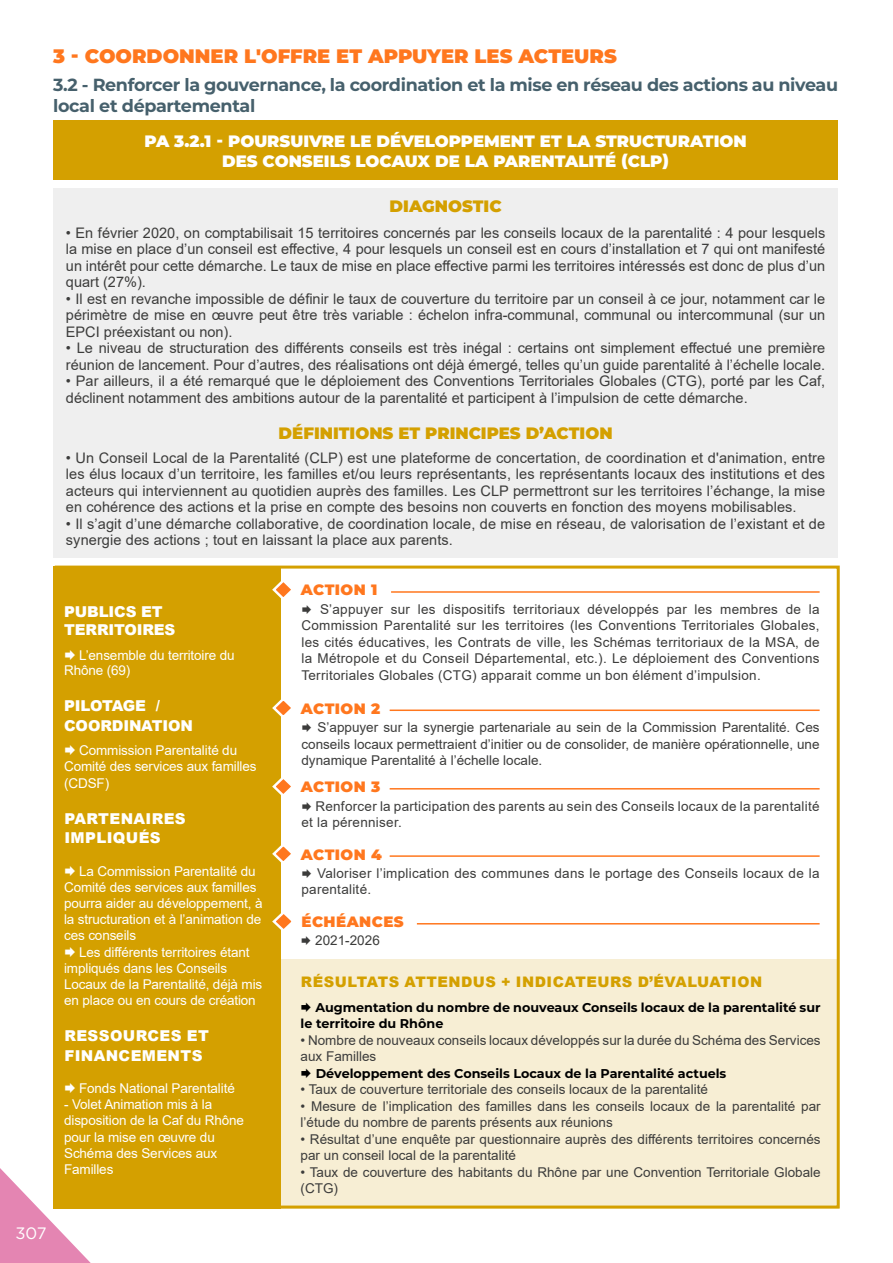
<style>
.page{position:relative;width:893px;height:1263px;background:#fff}
.page>*{position:absolute;margin:0;border:0;box-sizing:border-box;transform-origin:0 0}
.t1{font:900 19.5px "Montserrat";color:#ff771e}
.t2{font:700 17.55px/21px "Montserrat";letter-spacing:-.02em;color:#46606c}
.t3{font:900 16.5px/19.8px "Montserrat";color:#fff;text-align:center}
.t4{font:900 16.5px "Montserrat";color:#d4a000}
.t5{font:16.5px "Gotham";color:#fff}
.t6{font:900 15px/19.5px "Arial";letter-spacing:.01em;color:#fff}
.t7{font:900 15px/18px "Arial";letter-spacing:-.01em;color:#fff}
.t8{font:900 15px "Montserrat";letter-spacing:.03em;color:#ff771e}
.t9{font:14.55px/16.5px "Arial";color:#3c3c3b;text-align:justify}
.t10{font:900 14.55px "Arial";letter-spacing:.035em;color:#d4a000}
.t11{font:13.5px/16.5px "Arial";color:#3c3c3b}
.t12{font:13.5px/16.2px "Arial";letter-spacing:-.01em;color:#fff}
.t13{font:13.5px/16.5px "Arial";letter-spacing:.02em;color:#3c3c3b}
.t14{font:700 12.75px/16.5px "Montserrat";color:#000}
</style>
<div class="page">
<svg style="left:0;top:1168px;width:91px;height:95px"></svg>
<div style="left:54px;top:120px;width:784px;height:60px;background:#d4a000"></div>
<div style="left:53px;top:188px;width:785px;height:370px;background:#efefef"></div>
<div style="left:246px;top:959px;width:593px;height:249px;background:#f7eed4"></div>
<div style="left:53px;top:566px;width:228px;height:642px;background:#d4a000"></div>
<hr style="left:391px;top:591px;width:429px;height:2px;background:#ff771e">
<svg style="left:272px;top:581px;width:19px;height:18px"></svg>
<hr style="left:390px;top:709px;width:430px;height:2px;background:#ff771e">
<svg style="left:272px;top:699px;width:19px;height:18px"></svg>
<hr style="left:390px;top:788px;width:430px;height:1px;background:#ff771e">
<svg style="left:272px;top:778px;width:19px;height:17px"></svg>
<hr style="left:390px;top:855px;width:430px;height:2px;background:#ff771e">
<svg style="left:272px;top:845px;width:19px;height:18px"></svg>
<hr style="left:417px;top:923px;width:403px;height:1px;background:#ff771e">
<svg style="left:272px;top:913px;width:20px;height:17px"></svg>
<h1 class="t1" style="left:53px;top:42px;width:565px">3 - COORDONNER L'OFFRE ET APPUYER LES ACTEURS</h1>
<p class="t2" style="left:53px;top:73px;width:786px">3.2 - Renforcer la gouvernance, la coordination et la mise en réseau des actions au niveau local et départemental</p>
<p class="t3" style="left:145px;top:130px;width:604px">PA 3.2.1 - POURSUIVRE LE DÉVELOPPEMENT ET LA STRUCTURATION<br>DES CONSEILS LOCAUX DE LA PARENTALITÉ (CLP)</p>
<p class="t4" style="left:390px;top:194px;width:114px">DIAGNOSTIC</p>
<p class="t9" style="left:66px;top:224px;width:761px">• En février 2020, on comptabilisait 15 territoires concernés par les conseils locaux de la parentalité : 4 pour lesquels la mise en place d’un conseil est effective, 4 pour lesquels un conseil est en cours d’installation et 7 qui ont manifesté un intérêt pour cette démarche. Le taux de mise en place effective parmi les territoires intéressés est donc de plus d’un quart (27%).</p>
<p class="t9" style="left:66px;top:290px;width:761px">• Il est en revanche impossible de définir le taux de couverture du territoire par un conseil à ce jour, notamment car le périmètre de mise en œuvre peut être très variable : échelon infra-communal, communal ou intercommunal (sur un EPCI préexistant ou non).</p>
<p class="t9" style="left:66px;top:340px;width:761px">• Le niveau de structuration des différents conseils est très inégal : certains ont simplement effectué une première réunion de lancement. Pour d’autres, des réalisations ont déjà émergé, telles qu’un guide parentalité à l’échelle locale.</p>
<p class="t9" style="left:66px;top:373px;width:761px">• Par ailleurs, il a été remarqué que le déploiement des Conventions Territoriales Globales (CTG), porté par les Caf, déclinent notamment des ambitions autour de la parentalité et participent à l’impulsion de cette démarche.</p>
<p class="t4" style="left:279px;top:421px;width:335px">DÉFINITIONS ET PRINCIPES D’ACTION</p>
<p class="t9" style="left:66px;top:449px;width:761px">• Un Conseil Local de la Parentalité (CLP) est une plateforme de concertation, de coordination et d'animation, entre les élus locaux d’un territoire, les familles et/ou leurs représentants, les représentants locaux des institutions et des acteurs qui interviennent au quotidien auprès des familles. Les CLP permettront sur les territoires l’échange, la mise en cohérence des actions et la prise en compte des besoins non couverts en fonction des moyens mobilisables.</p>
<p class="t9" style="left:66px;top:515px;width:761px">• Il s’agit d’une démarche collaborative, de coordination locale, de mise en réseau, de valorisation de l’existant et de synergie des actions ; tout en laissant la place aux parents.</p>
<p class="t7" style="left:64px;top:602px;width:113px">PUBLICS ET<br>TERRITOIRES</p>
<p class="t12" style="left:64px;top:648px;width:172px;line-height:15px;text-indent:15px">L’ensemble du territoire du<br>Rhône (69)</p>
<p class="t7" style="left:64px;top:695px;width:130px;line-height:19.5px">PILOTAGE /<br>COORDINATION</p>
<p class="t12" style="left:64px;top:742px;width:194px;text-indent:15px">Commission Parentalité du<br>Comité des services aux familles (CDSF)</p>
<p class="t6" style="left:64px;top:808px;width:123px">PARTENAIRES<br>IMPLIQUÉS</p>
<p class="t12" style="left:64px;top:862px;width:200px;text-indent:15px">La Commission Parentalité du<br>Comité des services aux familles pourra aider au développement, à la structuration et à l’animation de ces conseils</p>
<p class="t12" style="left:64px;top:943px;width:200px;text-indent:15px">Les différents territoires étant impliqués dans les Conseils<br>Locaux de la Parentalité, déjà mis en place ou en cours de création</p>
<p class="t6" style="left:64px;top:1025px;width:146px">RESSOURCES ET<br>FINANCEMENTS</p>
<p class="t12" style="left:79px;top:1080px;width:157px">Fonds National Parentalité</p>
<p class="t12" style="left:64px;top:1096px;width:181px">- Volet Animation mis à la disposition de la Caf du Rhône pour la mise en œuvre du<br>Schéma des Services aux<br>Familles</p>
<p class="t5" style="left:15px;top:1222px;width:33px">307</p>
<p class="t8" style="left:301px;top:579px;width:78px">ACTION 1</p>
<p class="t11" style="left:301px;top:601px;width:520px;text-align:justify;text-indent:19px">S’appuyer sur les dispositifs territoriaux développés par les membres de la Commission Parentalité sur les territoires (les Conventions Territoriales Globales, les cités éducatives, les Contrats de ville, les Schémas territoriaux de la MSA, de la Métropole et du Conseil Départemental, etc.). Le déploiement des Conventions Territoriales Globales (CTG) apparait comme un bon élément d’impulsion.</p>
<p class="t8" style="left:301px;top:697px;width:81px">ACTION 2</p>
<p class="t11" style="left:301px;top:719px;width:520px;text-align:justify;text-indent:16px">S’appuyer sur la synergie partenariale au sein de la Commission Parentalité. Ces conseils locaux permettraient d’initier ou de consolider, de manière opérationnelle, une dynamique Parentalité à l’échelle locale.</p>
<p class="t8" style="left:301px;top:776px;width:81px">ACTION 3</p>
<p class="t13" style="left:301px;top:797px;width:520px;text-indent:14px">Renforcer la participation des parents au sein des Conseils locaux de la parentalité et la pérenniser.</p>
<p class="t8" style="left:301px;top:843px;width:83px">ACTION 4</p>
<p class="t13" style="left:301px;top:865px;width:520px;text-indent:16px">Valoriser l’implication des communes dans le portage des Conseils locaux de la parentalité.</p>
<p class="t11" style="left:315px;top:932px;width:66px">2021-2026</p>
<p class="t8" style="left:301px;top:911px;width:104px">ÉCHÉANCES</p>
<p class="t10" style="left:301px;top:971px;width:463px">RÉSULTATS ATTENDUS + INDICATEURS D’ÉVALUATION</p>
<p class="t14" style="left:301px;top:998px;width:522px;text-indent:15px">Augmentation du nombre de nouveaux Conseils locaux de la parentalité sur le territoire du Rhône</p>
<p class="t11" style="left:301px;top:1032px;width:522px">• Nombre de nouveaux conseils locaux développés sur la durée du Schéma des Services aux Familles</p>
<p class="t14" style="left:316px;top:1064px;width:412px">Développement des Conseils Locaux de la Parentalité actuels</p>
<p class="t11" style="left:301px;top:1081px;width:409px">• Taux de couverture territoriale des conseils locaux de la parentalité</p>
<p class="t11" style="left:301px;top:1098px;width:522px">• Mesure de l’implication des familles dans les conseils locaux de la parentalité par l’étude du nombre de parents présents aux réunions</p>
<p class="t11" style="left:301px;top:1131px;width:522px">• Résultat d’une enquête par questionnaire auprès des différents territoires concernés par un conseil local de la parentalité</p>
<p class="t11" style="left:301px;top:1164px;width:522px">• Taux de couverture des habitants du Rhône par une Convention Territoriale Globale (CTG)</p>
</div>
